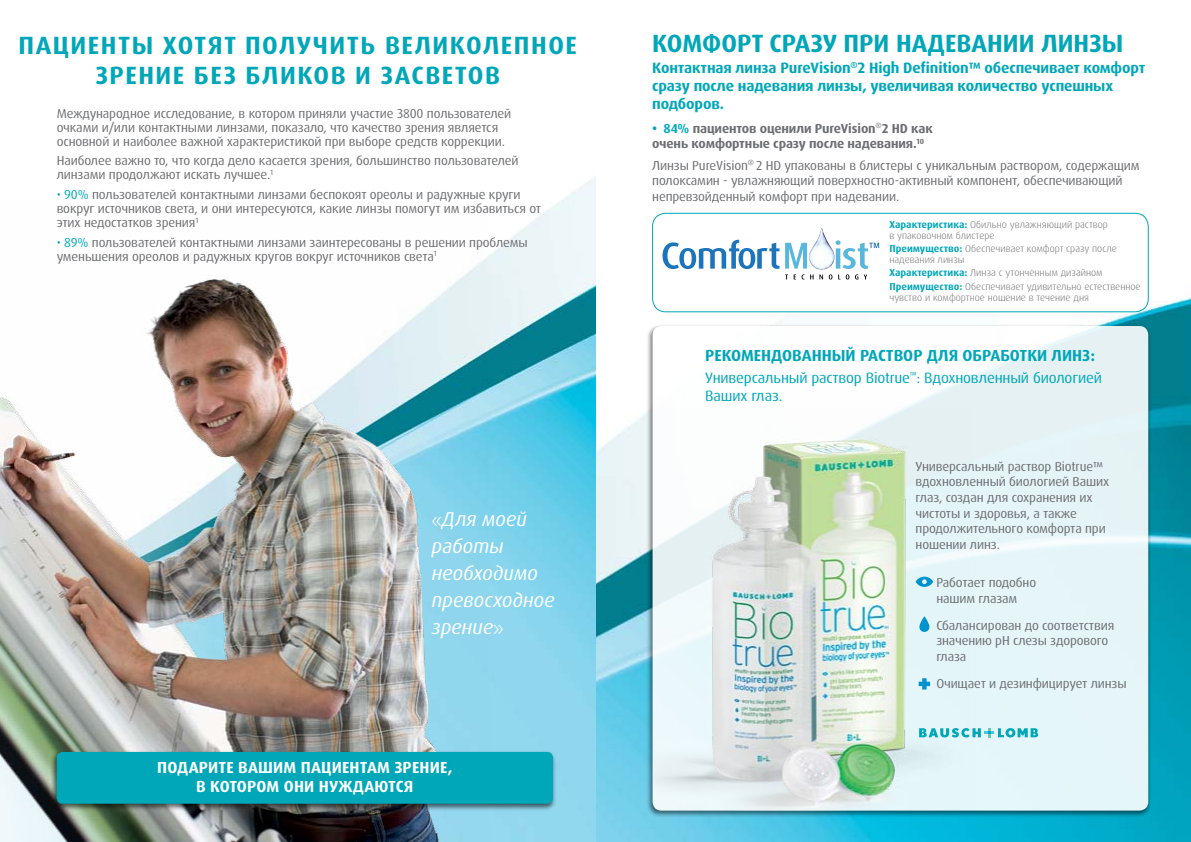
<style>
.page{position:relative;width:1191px;height:842px;background:#fff}
.page>*{position:absolute;margin:0;border:0;box-sizing:border-box;transform-origin:0 0}
.t1{font:700 25px "Dax Pro";color:#00a7b8}
.t2{font:italic 20px/27.1px "Dax Pro";color:#fff}
.t3{font:700 16px "Dax Pro";letter-spacing:.09em;color:#fff}
.t4{font:700 16px "Dax Pro";color:#00a7b8}
.t5{font:700 15px/18px "Dax Pro";letter-spacing:-.01em;color:#00a7b8}
.t6{font:15px/18px "Dax Pro";letter-spacing:-.01em;color:#00a7b8}
.t7{font:13px/15.6px "Dax Pro";letter-spacing:-.01em;color:#6d6e71}
.t8{font:700 13px/15.6px "Dax Pro";letter-spacing:-.01em;color:#6d6e71}
.t9{font:300 10px/10.5px "Dax Pro";color:#6d6e71}
.s1{color:#00a7b8}
.s2{font-family:"Gill Sans";font-weight:300;font-style:normal}
.s3{font-weight:700;color:#00a7b8}
</style>
<div class="page">
<img style="left:595px;top:178px;width:596px;height:664px">
<img style="left:488px;top:178px;width:107px;height:664px">
<img style="left:0;top:256px;width:488px;height:586px">
<div style="left:647px;top:324px;width:504px;height:493px;background:#000;opacity:.6"></div>
<div style="left:652px;top:326px;width:496px;height:485px;background:linear-gradient(to right,#fff,#e4f4f7);border-radius:9px"></div>
<img style="left:652px;top:406px;width:323px;height:405px">
<div style="left:652px;top:213px;width:496px;height:99px;background:#fff;border-radius:13px"></div>
<div style="left:652px;top:213px;width:496px;height:99px;border:1px solid #00a7b8;border-radius:13px"></div>
<img style="left:813px;top:228px;width:14px;height:42px">
<svg style="left:662px;top:239px;width:117px;height:30px"></svg>
<svg style="left:785px;top:243px;width:28px;height:36px"></svg>
<svg style="left:819px;top:240px;width:60px;height:39px"></svg>
<svg style="left:918px;top:678px;width:12px;height:11px"></svg>
<svg style="left:915px;top:577px;width:18px;height:10px"></svg>
<svg style="left:919px;top:616px;width:10px;height:16px"></svg>
<div style="left:51px;top:750px;width:505px;height:61px;background:#000;opacity:.6"></div>
<div style="left:57px;top:752px;width:496px;height:52px;background:#00a7b8;border-radius:6px"></div>
<svg style="left:919px;top:728px;width:119px;height:9px"></svg>
<h1 class="t1" style="left:18px;top:30px;width:68px">Пациент</h1>
<h1 class="t1" style="left:132px;top:30px;width:62px">ы хотят</h1>
<h1 class="t1" style="left:245px;top:30px;width:17px">получит</h1>
<h1 class="t1" style="left:361px;top:30px;width:41px">ь вели</h1>
<h1 class="t1" style="left:450px;top:30px;width:33px">колепное</h1>
<h1 class="t1" style="left:95px;top:60px;width:30px">зрение</h1>
<h1 class="t1" style="left:194px;top:60px;width:69px">бе з бли</h1>
<h1 class="t1" style="left:297px;top:60px;width:130px">ков и засветов</h1>
<p class="t7" style="left:57px;top:106px;width:456px;line-height:14px">Международное исследование, в котором приняли участие 3800 пользователей очками и/или контактными линзами, показало, что качество зрения является основной и наиболее важной характеристикой при выборе средств коррекции.</p>
<p class="t7" style="left:57px;top:154px;width:463px;line-height:14px">Наиболее важно то, что когда дело касается зрения, большинство пользователей линзами продолжают искать лучшее.<sup>1</sup></p>
<p class="t7" style="left:57px;top:188px;width:486px;line-height:14px"><span class="s1">• 90%</span> пользователей контактными линзами беспокоят ореолы и радужные круги вокруг источников света, и они интересуются, какие линзы помогут им избавиться от этих недостатков зрения<sup>1</sup></p>
<p class="t7" style="left:57px;top:235px;width:472px;line-height:14px"><span class="s1">• 89%</span> пользователей контактными линзами заинтересованы в решении проблемы уменьшения ореолов и радужных кругов вокруг источников света<sup>1</sup></p>
<h2 class="t2" style="left:432px;top:505px;width:124px"><span class="s2">«</span>Для моей работы необходимо превосходное зрение<span class="s2">»</span></h2>
<p class="t3" style="left:157px;top:757px;width:51px">Подарите</p>
<p class="t3" style="left:238px;top:757px;width:104px">Вашим пациент</p>
<p class="t3" style="left:367px;top:757px;width:46px">ам зрение</p>
<p class="t3" style="left:448px;top:757px;width:6px">,</p>
<p class="t3" style="left:196px;top:776px;width:35px">в котором</p>
<p class="t3" style="left:284px;top:776px;width:11px">они</p>
<p class="t3" style="left:319px;top:776px;width:12px">нужд</p>
<p class="t3" style="left:364px;top:776px;width:33px">аются</p>
<h1 class="t1" style="left:652px;top:27px;width:454px">КОМФОРТ СРАЗУ ПРИ НАДЕВАНИИ ЛИНЗЫ</h1>
<p class="t5" style="left:652px;top:58px;width:494px">Контактная линза PureVision<sup>®</sup>2 High Definition™ обеспечивает комфорт сразу после надевания линзы, увеличивая количество успешных подборов.</p>
<p class="t8" style="left:652px;top:120px;width:282px"><span class="s1">• 84%</span> пациентов оценили PureVision<sup>®</sup>2 HD как очень комфортные сразу после надевания.<sup>10</sup></p>
<p class="t7" style="left:652px;top:157px;width:489px">Линзы PureVision<sup>®</sup> 2 HD упакованы в блистеры с уникальным раствором, содержащим полоксамин - увлажняющий поверхностно-активный компонент, обеспечивающий непревзойденный комфорт при надевании.</p>
<p class="t9" style="left:889px;top:219px;width:220px"><span class="s3">Характеристика:</span> Обильно увлажняющий раствор в упаковочном блистере</p>
<p class="t9" style="left:889px;top:244px;width:229px"><span class="s3">Преимущество:</span> Обеспечивает комфорт сразу после надевания линзы</p>
<p class="t9" style="left:889px;top:266px;width:253px;line-height:13.7px"><span class="s3">Характеристика:</span> Линза с утонченным дизайном<br><span class="s3">Преимущество:</span> Обеспечивает удивительно естественное</p>
<p class="t9" style="left:889px;top:292px;width:201px">чувство и комфортное ношение в течение дня</p>
<p class="t4" style="left:705px;top:345px;width:391px">РЕКОМЕНДОВАННЫЙ РАСТВОР ДЛЯ ОБРАБОТКИ ЛИНЗ:</p>
<p class="t6" style="left:705px;top:369px;width:398px">Универсальный раствор Biotrue<sup>™</sup>: Вдохновленный биологией<br>Ваших глаз.</p>
<p class="t7" style="left:915px;top:459px;width:195px">Универсальный раствор Biotrue™ вдохновленный биологией Ваших глаз, создан для сохранения их чистоты и здоровья, а также продолжительного комфорта при ношении линз.</p>
<p class="t7" style="left:936px;top:575px;width:101px">Работает подобно нашим глазам</p>
<p class="t7" style="left:936px;top:617px;width:179px">Сбалансирован до соответствия значению pH слезы здорового глаза</p>
<p class="t7" style="left:936px;top:676px;width:192px">Очищает и дезинфицирует линзы</p>
</div>
